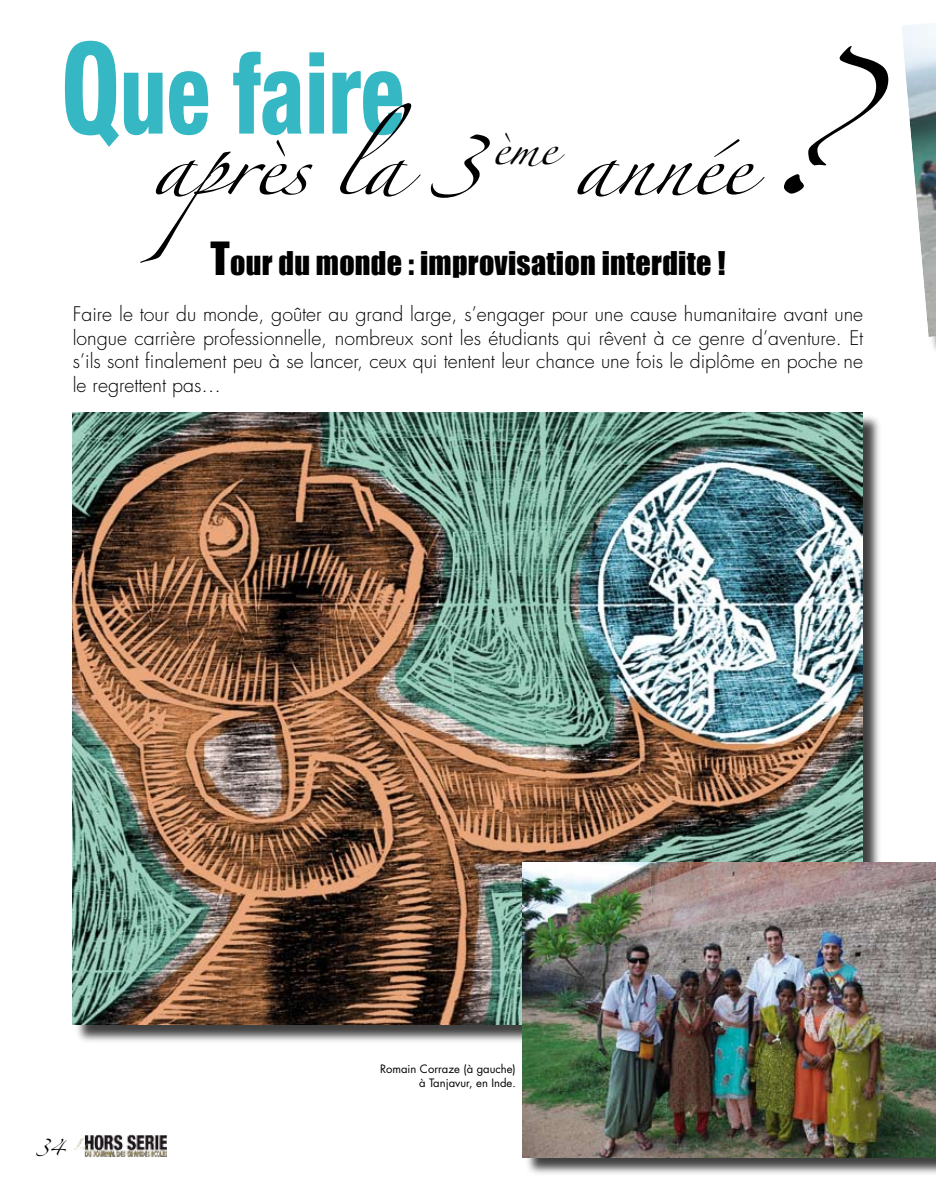
<style>
.page{position:relative;width:936px;height:1191px;background:#fff}
.page>*{position:absolute;margin:0;border:0;box-sizing:border-box;transform-origin:0 0}
.t1{font:121.5px "Zapfino";color:#000;scale:1.11 1}
.t2{font:800 condensed 112.5px "Helvetica Neue";color:#36b7c4;scale:.8 1}
.t3{font:54px "Zapfino";letter-spacing:-.025em;color:#000;scale:1.11 1}
.t4{font:31.5px "Zapfino";color:#000;scale:1.11 1}
.t5{font:30px "Impact";letter-spacing:.01em;color:#000}
.t6{font:300 19.5px/23.4px "Futura";color:#000;text-align:justify}
.t7{font:15px "Zapfino";color:#000}
.t8{font:11.25px/13.5px "Futura";color:#000;text-align:right}
.s1{font-size:127.5px}
.s2{font-size:42px}
</style>
<div class="page">
<img style="left:902px;top:23px;width:33px;height:314px">
<img style="left:74px;top:1134px;width:93px;height:23px">
<div style="left:74px;top:414px;width:808px;height:630px;background:#000;opacity:.75"></div>
<img style="left:73px;top:412px;width:789px;height:613px">
<div style="left:524px;top:863px;width:411px;height:313px;background:#000;opacity:.75"></div>
<img style="left:522px;top:862px;width:413px;height:295px">
<p class="t2" style="left:61px;top:24px;width:430px"><span class="s1">Q</span>ue faire</p>
<p class="t1" style="left:748px;top:81px;width:84px">?</p>
<p class="t3" style="left:152px;top:143px;width:298px">après la 3</p>
<p class="t4" style="left:491px;top:134px;width:60px">ème</p>
<p class="t3" style="left:573px;top:143px;width:160px">année</p>
<p class="t5" style="left:210px;top:244px;width:516px"><span class="s2">T</span>our du monde : improvisation interdite !</p>
<p class="t6" style="left:73px;top:303px;width:792px">Faire le tour du monde, goûter au grand large, s’engager pour une cause humanitaire avant une longue carrière professionnelle, nombreux sont les étudiants qui rêvent à ce genre d’aventure. Et s’ils sont finalement peu à se lancer, ceux qui tentent leur chance une fois le diplôme en poche ne le regrettent pas…</p>
<p class="t7" style="left:36px;top:1140px;width:30px">34</p>
<p class="t8" style="left:380px;top:1062px;width:137px">Romain Corraze (à gauche) à Tanjavur, en Inde.</p>
</div>
